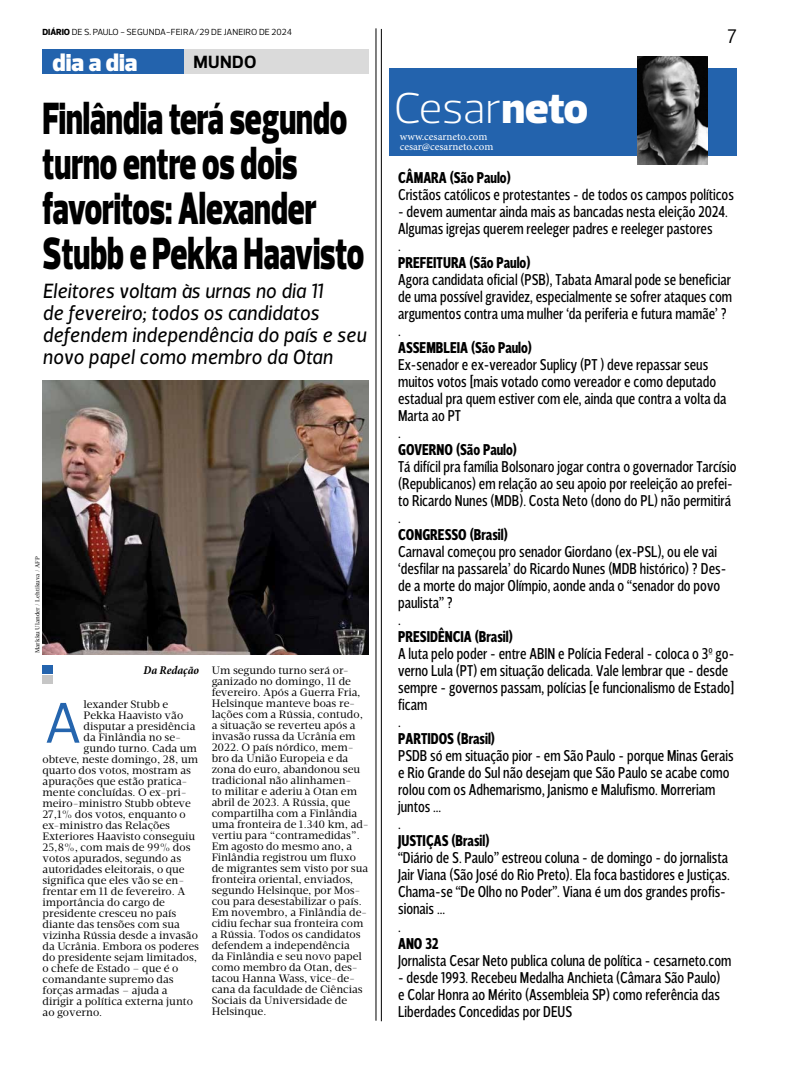
<style>
.page{position:relative;width:794px;height:1078px;background:#fff}
.page>*{position:absolute;margin:0;border:0;box-sizing:border-box;transform-origin:0 0}
.t1{font:58px "Prelo";color:#2565ae}
.t2{font:900 46px/45px "Prelo";color:#000;scale:.69 1}
.t3{font:300 44px "Prelo";color:#fff}
.t4{font:900 25px "Prelo";color:#fff}
.t5{font:italic 21px/22px "Velino Sans";color:#000;scale:.95 1}
.t6{font:20px "Prelo";color:#000}
.t7{font:700 18px "Prelo";letter-spacing:.015em;color:#000}
.t8{font:16px/17px "Velino Sans Condensed";color:#000}
.t9{font:700 16px "Velino Sans Condensed";color:#000}
.t10{font:italic 700 condensed 12px "Minion Pro";letter-spacing:-.005em;color:#000}
.t11{font:11px/11px "Velino Text";color:#000}
.t12{font:11px/10px "Minion Pro";color:#fff}
.t13{font:9px "Prelo";color:#000}
.t14{font:6px "Velino Text";color:#000}
.s1{font-weight:800}
.s2{font-weight:900}
</style>
<div class="page">
<hr style="left:381px;top:29px;width:1px;height:991px;background:#000">
<hr style="left:376px;top:28px;width:1px;height:992px;background:#000">
<div style="left:43px;top:50px;width:141px;height:24px;background:#2363ad"></div>
<div style="left:185px;top:50px;width:184px;height:24px;background:#dadada"></div>
<div style="left:43px;top:675px;width:10px;height:9px;background:#c6c6c6"></div>
<div style="left:43px;top:665px;width:10px;height:8px;background:#2464ae"></div>
<div style="left:389px;top:68px;width:348px;height:87px;background:#2363ad"></div>
<img style="left:637px;top:56px;width:70px;height:108px">
<img style="left:43px;top:380px;width:326px;height:274px">
<p class="t13" style="left:43px;top:27px;width:251px"><span class="s1">DIÁRIO</span> DE S. PAULO - SEGUNDA-FEIRA/29 DE JANEIRO DE 2024</p>
<p class="t6" style="left:727px;top:24px;width:11px">7</p>
<h3 class="t4" style="left:53px;top:47px;width:86px">dia a dia</h3>
<p class="t7" style="left:194px;top:51px;width:64px">MUNDO</p>
<h2 class="t2" style="left:43px;top:96px;width:467px">Finlândia terá segundo turno entre os dois favoritos: Alexander<br>Stubb e Pekka Haavisto</h2>
<h3 class="t5" style="left:43px;top:280px;width:343px">Eleitores voltam às urnas no dia 11<br>de fevereiro; todos os candidatos defendem independência do país e seu novo papel como membro da Otan</h3>
<p class="t14" style="left:34px;top:653px;width:98px;rotate:-90deg">Markku Ulander / Lehtikuva / AFP</p>
<p class="t10" style="left:143px;top:661px;width:57px">Da Redação</p>
<h1 class="t1" style="left:44px;top:687px;width:39px">A</h1>
<p class="t11" style="left:84px;top:698px;width:86px">lexander Stubb e</p>
<p class="t11" style="left:84px;top:709px;width:101px">Pekka Haavisto vão</p>
<p class="t11" style="left:84px;top:720px;width:113px">disputar a presidência</p>
<p class="t11" style="left:84px;top:731px;width:99px">da Finlândia no se-</p>
<p class="t11" style="left:84px;top:742px;width:115px">gundo turno. Cada um</p>
<p class="t11" style="left:43px;top:753px;width:157px">obteve, neste domingo, 28, um</p>
<p class="t11" style="left:43px;top:764px;width:150px">quarto dos votos, mostram as</p>
<p class="t11" style="left:43px;top:775px;width:147px">apurações que estão pratica-</p>
<p class="t11" style="left:43px;top:786px;width:146px">mente concluídas. O ex-pri-</p>
<p class="t11" style="left:43px;top:797px;width:150px">meiro-ministro Stubb obteve</p>
<p class="t11" style="left:43px;top:808px;width:145px">27,1% dos votos, enquanto o</p>
<p class="t11" style="left:43px;top:819px;width:129px">ex-ministro das Relações</p>
<p class="t11" style="left:43px;top:830px;width:154px">Exteriores Haavisto conseguiu</p>
<p class="t11" style="left:43px;top:841px;width:150px">25,8%, com mais de 99% dos</p>
<p class="t11" style="left:43px;top:852px;width:140px">votos apurados, segundo as</p>
<p class="t11" style="left:43px;top:863px;width:144px">autoridades eleitorais, o que</p>
<p class="t11" style="left:43px;top:874px;width:143px">significa que eles vão se en-</p>
<p class="t11" style="left:43px;top:885px;width:144px">frentar em 11 de fevereiro. A</p>
<p class="t11" style="left:43px;top:896px;width:124px">importância do cargo de</p>
<p class="t11" style="left:43px;top:907px;width:135px">presidente cresceu no país</p>
<p class="t11" style="left:43px;top:918px;width:139px">diante das tensões com sua</p>
<p class="t11" style="left:43px;top:929px;width:157px">vizinha Rússia desde a invasão</p>
<p class="t11" style="left:43px;top:940px;width:158px">da Ucrânia. Embora os poderes</p>
<p class="t11" style="left:43px;top:951px;width:156px">do presidente sejam limitados,</p>
<p class="t11" style="left:43px;top:962px;width:137px">o chefe de Estado – que é o</p>
<p class="t11" style="left:43px;top:973px;width:133px">comandante supremo das</p>
<p class="t11" style="left:43px;top:984px;width:127px">forças armadas – ajuda a</p>
<p class="t11" style="left:43px;top:995px;width:152px">dirigir a política externa junto</p>
<p class="t11" style="left:43px;top:1006px;width:61px">ao governo.</p>
<p class="t11" style="left:212px;top:664px;width:159px">Um segundo turno será or&shy;ganizado no domingo, 11 de fevereiro. Após a Guerra Fria,<br>Helsinque manteve boas re&shy;lações com a Rússia, contudo, a situação se reverteu após a invasão russa da Ucrânia em<br>2022. O país nórdico, mem&shy;bro da União Europeia e da zona do euro, abandonou seu tradicional não alinhamen-<br>to militar e aderiu à Otan em abril de 2023. A Rússia, que compartilha com a Finlândia uma fronteira de 1.340 km, ad&shy;vertiu para “contramedidas”.<br>Em agosto do mesmo ano, a<br>Finlândia registrou um fluxo de migrantes sem visto por sua fronteira oriental, enviados, segundo Helsinque, por Mos&shy;cou para desestabilizar o país.<br>Em novembro, a Finlândia de&shy;cidiu fechar sua fronteira com a Rússia. Todos os candidatos defendem a independência<br>da Finlândia e seu novo papel como membro da Otan, des&shy;tacou Hanna Wass, vice-de&shy;cana da faculdade de Ciências<br>Sociais da Universidade de<br>Helsinque.</p>
<h3 class="t3" style="left:394px;top:81px;width:196px">Cesar<span class="s2">neto</span></h3>
<p class="t12" style="left:400px;top:131px;width:95px">www.cesarneto.com cesar@cesarneto.com</p>
<p class="t9" style="left:398px;top:167px;width:114px">CÂMARA (São Paulo)</p>
<p class="t8" style="left:398px;top:186px;width:337px">Cristãos católicos e protestantes - de todos os campos políticos</p>
<p class="t8" style="left:398px;top:203px;width:331px">- devem aumentar ainda mais as bancadas nesta eleição 2024.<br>Algumas igrejas querem reeleger padres e reeleger pastores<br>.</p>
<p class="t9" style="left:398px;top:252px;width:134px">PREFEITURA (São Paulo)</p>
<p class="t8" style="left:398px;top:271px;width:335px">Agora candidata oficial (PSB), Tabata Amaral pode se beneficiar de uma possível gravidez, especialmente se sofrer ataques com argumentos contra uma mulher ‘da periferia e futura mamãe’ ? .</p>
<p class="t9" style="left:398px;top:337px;width:135px">ASSEMBLEIA (São Paulo)</p>
<p class="t8" style="left:398px;top:356px;width:330px">Ex-senador e ex-vereador Suplicy (PT ) deve repassar seus muitos votos [mais votado como vereador e como deputado estadual pra quem estiver com ele, ainda que contra a volta da Marta ao PT<br>.</p>
<p class="t9" style="left:398px;top:439px;width:120px">GOVERNO (São Paulo)</p>
<p class="t8" style="left:398px;top:458px;width:340px">Tá difícil pra família Bolsonaro jogar contra o governador Tarcísio (Republicanos) em relação ao seu apoio por reeleição ao prefei&shy;to Ricardo Nunes (MDB). Costa Neto (dono do PL) não permitirá .</p>
<p class="t9" style="left:398px;top:524px;width:111px">CONGRESSO (Brasil)</p>
<p class="t8" style="left:398px;top:543px;width:330px">Carnaval começou pro senador Giordano (ex-PSL), ou ele vai ‘desfilar na passarela’ do Ricardo Nunes (MDB histórico) ? Des&shy;de a morte do major Olímpio, aonde anda o “senador do povo paulista” ?<br>.</p>
<p class="t9" style="left:398px;top:626px;width:116px">PRESIDÊNCIA (Brasil)</p>
<p class="t8" style="left:398px;top:645px;width:338px">A luta pelo poder - entre ABIN e Polícia Federal - coloca o 3º go&shy;verno Lula (PT) em situação delicada. Vale lembrar que - desde sempre - governos passam, polícias [e funcionalismo de Estado] ficam<br>.</p>
<p class="t9" style="left:398px;top:728px;width:98px">PARTIDOS (Brasil)</p>
<p class="t8" style="left:398px;top:747px;width:337px">PSDB só em situação pior - em São Paulo - porque Minas Gerais e Rio Grande do Sul não desejam que São Paulo se acabe como rolou com os Adhemarismo, Janismo e Malufismo. Morreriam juntos ...<br>.</p>
<p class="t9" style="left:398px;top:830px;width:93px">JUSTIÇAS (Brasil)</p>
<p class="t8" style="left:398px;top:849px;width:333px">“Diário de S. Paulo” estreou coluna - de domingo - do jornalista Jair Viana (São José do Rio Preto). Ela foca bastidores e Justiças.<br>Chama-se “De Olho no Poder”. Viana é um dos grandes profis&shy;sionais ...<br>.</p>
<p class="t9" style="left:398px;top:932px;width:42px">ANO 32</p>
<p class="t8" style="left:398px;top:951px;width:335px">Jornalista Cesar Neto publica coluna de política - cesarneto.com</p>
<p class="t8" style="left:398px;top:968px;width:324px;text-align:justify">- desde 1993. Recebeu Medalha Anchieta (Câmara São Paulo) e Colar Honra ao Mérito (Assembleia SP) como referência das Liberdades Concedidas por DEUS</p>
</div>
